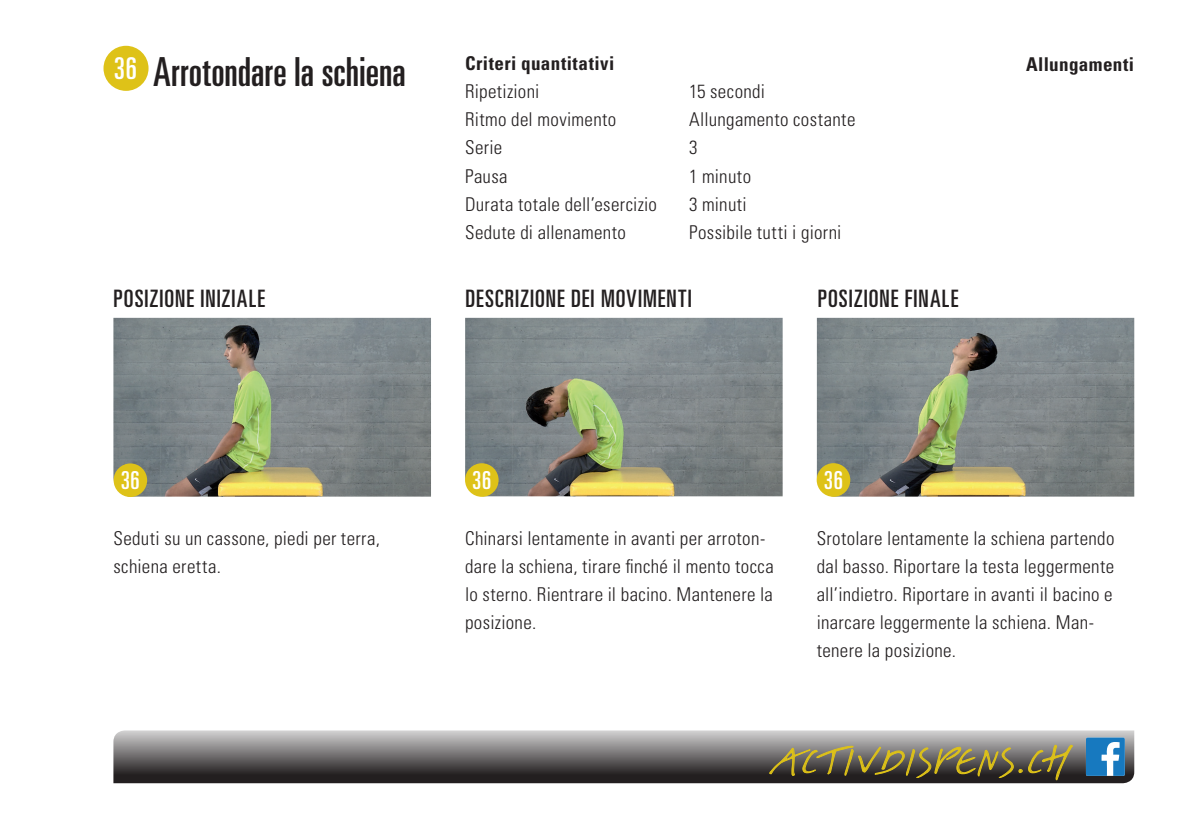
<style>
.page{position:relative;width:1191px;height:840px;background:#fff}
.page>*{position:absolute;margin:0;border:0;box-sizing:border-box;transform-origin:0 0}
.t1{font:ultra-condensed 40px "Univers LT Std";color:#231f20}
.t2{font:35.2px "Linotype Belle";letter-spacing:-.02em;color:#dec218}
.t3{font:ultra-condensed 30px "Univers LT Std";color:#fff}
.t4{font:ultra-condensed 24.8px "Univers LT Std";color:#fff}
.t5{font:ultra-condensed 24px "Univers LT Std";letter-spacing:.045em;color:#231f20}
.t6{font:300 condensed 19px/28px "Univers LT Std";letter-spacing:.02em;color:#231f20}
.t7{font:700 condensed 19px "Univers LT Std";letter-spacing:.025em;color:#231f20}
</style>
<div class="page">
<svg style="left:113px;top:730px;width:1021px;height:52px;background:#767475"></svg>
<svg style="left:768px;top:740px;width:306px;height:40px;background:#706a55"></svg>
<svg style="left:1086px;top:737px;width:38px;height:38px"></svg>
<img style="left:465px;top:317px;width:317px;height:179px">
<div style="left:465px;top:463px;width:33px;height:33px;background:#dec218;border-radius:50%"></div>
<img style="left:817px;top:317px;width:317px;height:179px">
<div style="left:816px;top:463px;width:34px;height:33px;background:#dec218;border-radius:50%"></div>
<div style="left:103px;top:46px;width:45px;height:45px;background:#dec218;border-radius:50%"></div>
<img style="left:113px;top:317px;width:318px;height:179px">
<div style="left:114px;top:463px;width:33px;height:33px;background:#dec218;border-radius:50%"></div>
<h3 class="t3" style="left:114px;top:51px;width:25px">36</h3>
<h1 class="t1" style="left:153px;top:49px;width:254px">Arrotondare la schiena</h1>
<p class="t7" style="left:465px;top:52px;width:151px">Criteri quantitativi</p>
<p class="t6" style="left:465px;top:78px;width:76px">Ripetizioni</p>
<p class="t6" style="left:689px;top:78px;width:77px">15 secondi</p>
<p class="t6" style="left:465px;top:106px;width:153px">Ritmo del movimento</p>
<p class="t6" style="left:689px;top:106px;width:168px">Allungamento costante</p>
<p class="t6" style="left:465px;top:134px;width:39px">Serie</p>
<p class="t6" style="left:689px;top:134px;width:10px">3</p>
<p class="t6" style="left:465px;top:162px;width:44px">Pausa</p>
<p class="t6" style="left:689px;top:162px;width:63px">1 minuto</p>
<p class="t6" style="left:465px;top:190px;width:193px">Durata totale dell’esercizio</p>
<p class="t6" style="left:689px;top:190px;width:59px">3 minuti</p>
<p class="t6" style="left:465px;top:218px;width:162px">Sedute di allenamento</p>
<p class="t6" style="left:689px;top:218px;width:154px">Possibile tutti i giorni</p>
<p class="t5" style="left:113px;top:284px;width:153px">POSIZIONE INIZIALE</p>
<p class="t5" style="left:465px;top:284px;width:228px">DESCRIZIONE DEI MOVIMENTI</p>
<p class="t5" style="left:817px;top:284px;width:142px">POSIZIONE FINALE</p>
<h3 class="t4" style="left:121px;top:466px;width:21px">36</h3>
<h3 class="t4" style="left:472px;top:465px;width:21px">36</h3>
<h3 class="t4" style="left:823px;top:465px;width:21px">36</h3>
<p class="t7" style="left:1026px;top:52px;width:110px">Allungamenti</p>
<p class="t6" style="left:113px;top:523px;width:268px">Seduti su un cassone, piedi per terra, schiena eretta.</p>
<p class="t6" style="left:465px;top:523px;width:310px">Chinarsi lentamente in avanti per arroton&shy;dare la schiena, tirare finché il mento tocca lo sterno. Rientrare il bacino. Mantenere la posizione.</p>
<p class="t6" style="left:816px;top:523px;width:299px">Srotolare lentamente la schiena partendo dal basso. Riportare la testa leggermente all’indietro. Riportare in avanti il bacino e inarcare leggermente la schiena. Man&shy;tenere la posizione.</p>
<h2 class="t2" style="left:770px;top:744px;width:305px">activdispens.ch</h2>
</div>
